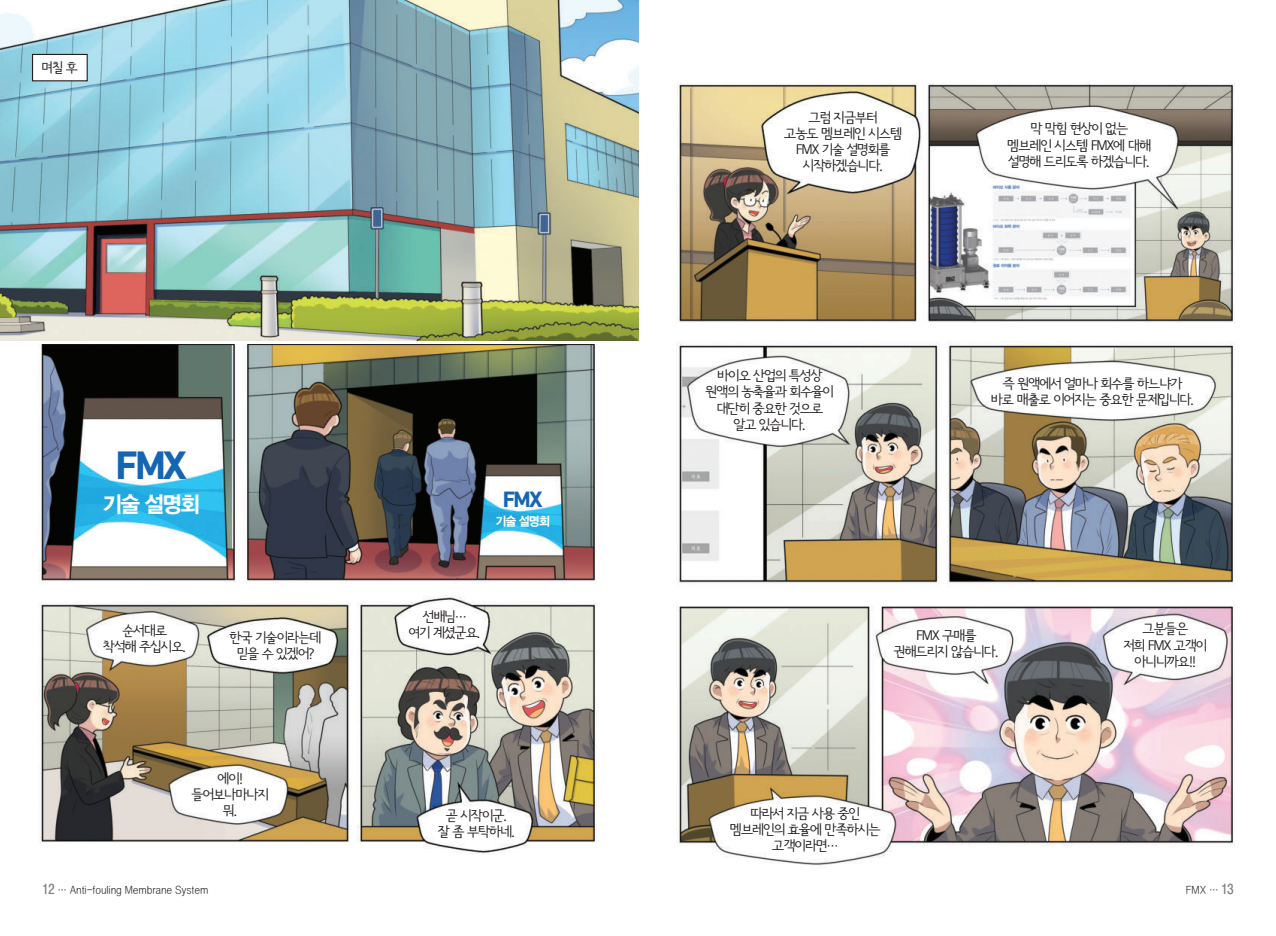
<style>
.page{position:relative;width:1276px;height:936px;background:#fff}
.page>*{position:absolute;margin:0;border:0;box-sizing:border-box;transform-origin:0 0}
.t1{font:700 40.5px "DIN Next LT Pro";color:#1465b2}
.t2{font:700 22.65px "DIN Next LT Pro";color:#1465b2}
.t3{font:22.5px "YDVYGO Std 15";color:#fff;scale:.95 1}
.t4{font:13.5px/16.2px "Seoul Namsan M";letter-spacing:-.075em;color:#231f20;text-align:center}
.t5{font:12.6px "YDVYGO Std 15";color:#fff;scale:.95 1}
.t6{font:10.5px "YDVYGO Std 52";letter-spacing:-.01em;color:#231f20}
.s1{font-family:"YDVYGO Std 54";font-size:13.5px;color:#808285}
</style>
<div class="page">
<img style="left:38px;top:344px;width:559px;height:511px">
<img style="left:676px;top:82px;width:559px;height:783px">
<img style="left:0;top:0;width:638px;height:341px">
<div style="left:33px;top:54px;width:54px;height:27px;background:#fff"></div>
<div style="left:32px;top:54px;width:56px;height:27px;border:1px solid #231f20"></div>
<p class="t4" style="left:42px;top:60px;width:38px">며칠 후</p>
<h1 class="t1" style="left:115px;top:441px;width:73px">FMX</h1>
<h3 class="t3" style="left:102px;top:493px;width:104px">기술 설명회</h3>
<p class="t4" style="left:103px;top:622px;width:85px">순서대로<br>착석해 주십시오.</p>
<p class="t4" style="left:229px;top:629px;width:94px">한국 기술이라는데 믿을 수 있겠어?</p>
<p class="t4" style="left:192px;top:770px;width:79px">에이! 들어보나마나지 뭐.</p>
<h2 class="t2" style="left:503px;top:485px;width:41px">FMX</h2>
<p class="t5" style="left:495px;top:514px;width:59px">기술 설명회</p>
<p class="t4" style="left:409px;top:608px;width:74px">선배님…<br>여기 계셨군요.</p>
<p class="t4" style="left:438px;top:807px;width:79px">곧 시작이군.<br>잘 좀 부탁하네.</p>
<p class="t4" style="left:784px;top:109px;width:119px">그럼 지금부터<br>고농도 멤브레인 시스템<br>FMX 기술 설명회를 시작하겠습니다.</p>
<p class="t4" style="left:1007px;top:121px;width:145px">막 막힘 현상이 없는 멤브레인 시스템 FMX에 대해 설명해 드리도록 하겠습니다.</p>
<p class="t4" style="left:705px;top:368px;width:130px">바이오 산업의 특성상 원액의 농축율과 회수율이 대단히 중요한 것으로 알고 있습니다.</p>
<p class="t4" style="left:991px;top:375px;width:205px">즉 원액에서 얼마나 회수를 하느냐가 바로 매출로 이어지는 중요한 문제입니다.</p>
<p class="t4" style="left:893px;top:627px;width:107px">FMX 구매를 권해드리지 않습니다.</p>
<p class="t4" style="left:1123px;top:621px;width:86px">그분들은<br>저희 FMX 고객이 아니니까요!!</p>
<p class="t4" style="left:730px;top:805px;width:152px">따라서 지금 사용 중인 멤브레인의 효율에 만족하시는 고객이라면…</p>
<p class="t6" style="left:43px;top:885px;width:167px"><span class="s1">12</span> … Anti-fouling Membrane System</p>
<p class="t6" style="left:1185px;top:885px;width:49px">FMX … <span class="s1">13</span></p>
</div>
